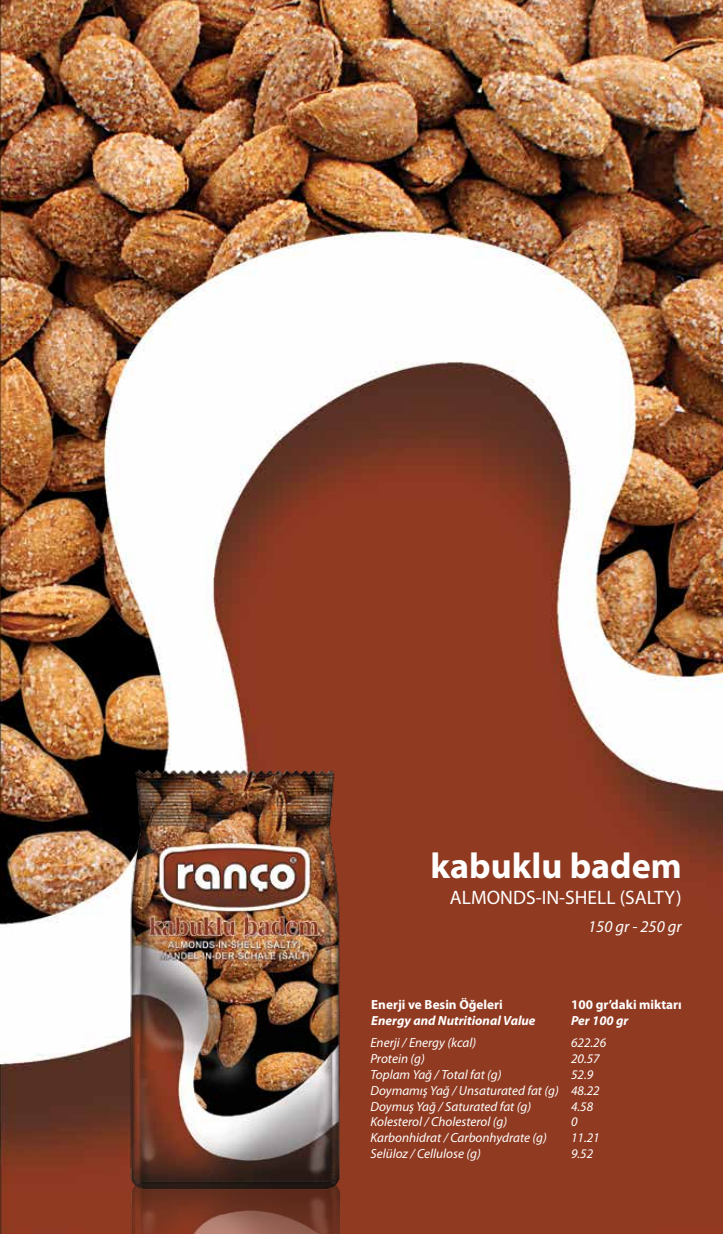
<style>
.page{position:relative;width:723px;height:1234px;background:#fff}
.page>*{position:absolute;margin:0;border:0;box-sizing:border-box;transform-origin:0 0}
.t1{font:700 36px "Myriad Pro";color:#fff}
.t2{font:19.5px "Myriad Pro";color:#fff}
.t3{font:italic 16.5px "Myriad Pro";color:#fff}
.t4{font:italic 13.2px/15.9px "Myriad Pro";color:#fff}
.t5{font:700 13.2px "Myriad Pro";color:#fff}
.t6{font:italic 700 13.2px "Myriad Pro";color:#fff}
</style>
<div class="page">
<img style="left:0;top:0;width:723px;height:1233px">
<img style="left:100px;top:672px;width:253px;height:538px">
<img style="left:111px;top:1179px;width:238px;height:54px">
<h1 class="t1" style="left:430px;top:842px;width:253px">kabuklu badem</h1>
<h2 class="t2" style="left:450px;top:884px;width:233px">ALMONDS-IN-SHELL (SALTY)</h2>
<p class="t3" style="left:588px;top:916px;width:95px">150 gr - 250 gr</p>
<p class="t5" style="left:371px;top:995px;width:133px">Enerji ve Besin Öğeleri</p>
<p class="t6" style="left:371px;top:1011px;width:166px">Energy and Nutritional Value</p>
<p class="t5" style="left:571px;top:995px;width:112px">100 gr’daki miktarı</p>
<p class="t6" style="left:571px;top:1011px;width:59px">Per 100 gr</p>
<p class="t4" style="left:370px;top:1034px;width:190px">Enerji / Energy (kcal)<br>Protein (g)<br>Toplam Yağ / Total fat (g)<br>Doymamış Yağ / Unsaturated fat (g)<br>Doymuş Yağ / Saturated fat (g)<br>Kolesterol / Cholesterol (g)<br>Karbonhidrat / Carbonhydrate (g)<br>Selüloz / Cellulose (g)</p>
<p class="t4" style="left:571px;top:1034px;width:37px">622.26<br>20.57<br>52.9<br>48.22<br>4.58<br>0<br>11.21<br>9.52</p>
</div>
